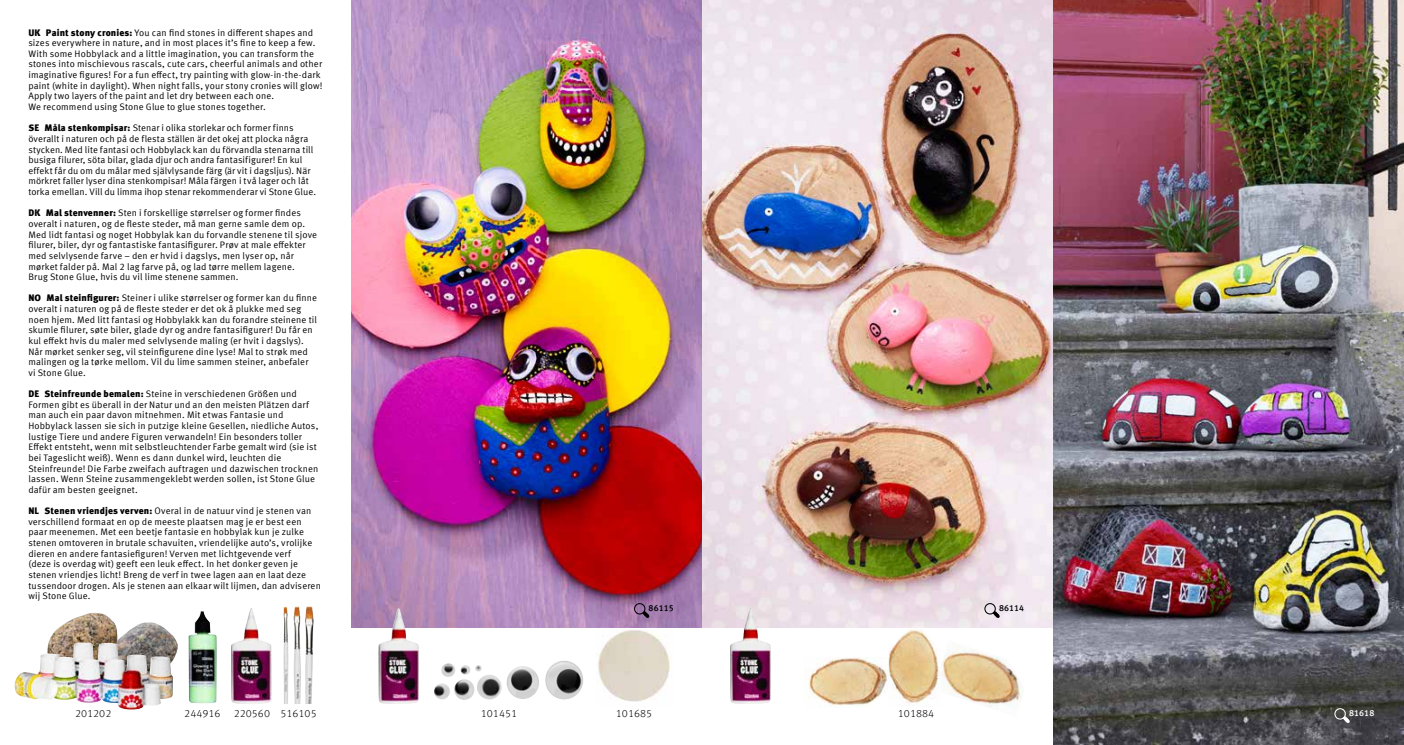
<style>
.page{position:relative;width:1404px;height:745px;background:#fff}
.page>*{position:absolute;margin:0;border:0;box-sizing:border-box;transform-origin:0 0}
.t1{font:300 10.62px "Meta Offc";color:#000}
.t2{font:9.38px/10.6px "Meta Offc Norm";letter-spacing:.015em;color:#000}
.t3{font:500 8.75px "Meta Offc";letter-spacing:.01em;color:#000}
.t4{font:500 8.75px "Meta Offc";letter-spacing:.01em;color:#fff}
.s1{font-family:"Meta Offc";font-weight:900}
</style>
<div class="page">
<img style="left:118px;top:622px;width:60px;height:38px">
<img style="left:49px;top:612px;width:69px;height:30px">
<img style="left:351px;top:0;width:701px;height:627px">
<img style="left:1052px;top:0;width:351px;height:744px">
<img style="left:506px;top:660px;width:77px;height:39px">
<img style="left:434px;top:663px;width:68px;height:37px">
<img style="left:804px;top:657px;width:84px;height:49px">
<img style="left:940px;top:644px;width:84px;height:63px">
<img style="left:888px;top:628px;width:52px;height:75px">
<img style="left:283px;top:606px;width:30px;height:97px">
<img style="left:231px;top:608px;width:41px;height:95px">
<img style="left:15px;top:642px;width:158px;height:67px">
<img style="left:188px;top:611px;width:29px;height:91px">
<img style="left:378px;top:607px;width:41px;height:96px">
<img style="left:730px;top:607px;width:40px;height:96px">
<img style="left:598px;top:630px;width:72px;height:72px">
<div style="left:984px;top:602px;width:11px;height:12px;border:1px solid #000;border-radius:50%"></div>
<svg style="left:988px;top:606px;width:14px;height:14px"></svg>
<div style="left:634px;top:602px;width:11px;height:12px;border:1px solid #000;border-radius:50%"></div>
<svg style="left:638px;top:606px;width:14px;height:14px"></svg>
<div style="left:1334px;top:707px;width:11px;height:12px;border:1px solid #fff;border-radius:50%"></div>
<svg style="left:1338px;top:711px;width:14px;height:14px"></svg>
<p class="t2" style="left:28px;top:27px;width:296px"><span class="s1">UK Paint stony cronies:</span> You can find stones in different shapes and sizes everywhere in nature, and in most places it’s fine to keep a few.<br>With some Hobbylack and a little imagination, you can transform the stones into mischievous rascals, cute cars, cheerful animals and other imaginative figures! For a fun effect, try painting with glow-in-the-dark paint (white in daylight). When night falls, your stony cronies will glow!<br>Apply two layers of the paint and let dry between each one.<br>We recommend using Stone Glue to glue stones together.</p>
<p class="t2" style="left:28px;top:123px;width:289px"><span class="s1">SE Måla stenkompisar:</span> Stenar i olika storlekar och former finns överallt i naturen och på de flesta ställen är det okej att plocka några stycken. Med lite fantasi och Hobbylack kan du förvandla stenarna till busiga filurer, söta bilar, glada djur och andra fantasifigurer! En kul effekt får du om du målar med självlysande färg (är vit i dagsljus). När mörkret faller lyser dina stenkompisar! Måla färgen i två lager och låt torka emellan. Vill du limma ihop stenar rekommenderar vi Stone Glue.</p>
<p class="t2" style="left:28px;top:208px;width:290px"><span class="s1">DK Mal stenvenner:</span> Sten i forskellige størrelser og former findes overalt i naturen, og de fleste steder, må man gerne samle dem op.<br>Med lidt fantasi og noget Hobbylak kan du forvandle stenene til sjove filurer, biler, dyr og fantastiske fantasifigurer. Prøv at male effekter med selvlysende farve – den er hvid i dagslys, men lyser op, når mørket falder på. Mal 2 lag farve på, og lad tørre mellem lagene.<br>Brug Stone Glue, hvis du vil lime stenene sammen.</p>
<p class="t2" style="left:28px;top:293px;width:290px"><span class="s1">NO Mal steinfigurer:</span> Steiner i ulike størrelser og former kan du finne overalt i naturen og på de fleste steder er det ok å plukke med seg noen hjem. Med litt fantasi og Hobbylakk kan du forandre steinene til skumle filurer, søte biler, glade dyr og andre fantasifigurer! Du får en kul effekt hvis du maler med selvlysende maling (er hvit i dagslys).<br>Når mørket senker seg, vil steinfigurene dine lyse! Mal to strøk med malingen og la tørke mellom. Vil du lime sammen steiner, anbefaler vi Stone Glue.</p>
<p class="t2" style="left:28px;top:388px;width:291px"><span class="s1">DE Steinfreunde bemalen:</span> Steine in verschiedenen Größen und Formen gibt es überall in der Natur und an den meisten Plätzen darf man auch ein paar davon mitnehmen. Mit etwas Fantasie und Hobbylack lassen sie sich in putzige kleine Gesellen, niedliche Autos, lustige Tiere und andere Figuren verwandeln! Ein besonders toller Effekt entsteht, wenn mit selbstleuchtender Farbe gemalt wird (sie ist bei Tageslicht weiß). Wenn es dann dunkel wird, leuchten die Steinfreunde! Die Farbe zweifach auftragen und dazwischen trocknen lassen. Wenn Steine zusammengeklebt werden sollen, ist Stone Glue dafür am besten geeignet.</p>
<p class="t2" style="left:28px;top:505px;width:294px"><span class="s1">NL Stenen vriendjes verven:</span> Overal in de natuur vind je stenen van verschillend formaat en op de meeste plaatsen mag je er best een paar meenemen. Met een beetje fantasie en hobbylak kun je zulke stenen omtoveren in brutale schavuiten, vriendelijke auto’s, vrolijke dieren en andere fantasiefiguren! Verven met lichtgevende verf<br>(deze is overdag wit) geeft een leuk effect. In het donker geven je stenen vriendjes licht! Breng de verf in twee lagen aan en laat deze tussendoor drogen. Als je stenen aan elkaar wilt lijmen, dan adviseren wij Stone Glue.</p>
<p class="t3" style="left:648px;top:602px;width:27px">86115</p>
<p class="t3" style="left:998px;top:602px;width:27px">86114</p>
<p class="t1" style="left:75px;top:706px;width:38px">201202</p>
<p class="t1" style="left:184px;top:706px;width:134px">244916 220560 516105</p>
<p class="t1" style="left:481px;top:706px;width:38px">101451</p>
<p class="t1" style="left:897px;top:706px;width:38px">101884</p>
<p class="t4" style="left:1348px;top:707px;width:27px">81618</p>
<p class="t1" style="left:616px;top:706px;width:38px">101685</p>
</div>
